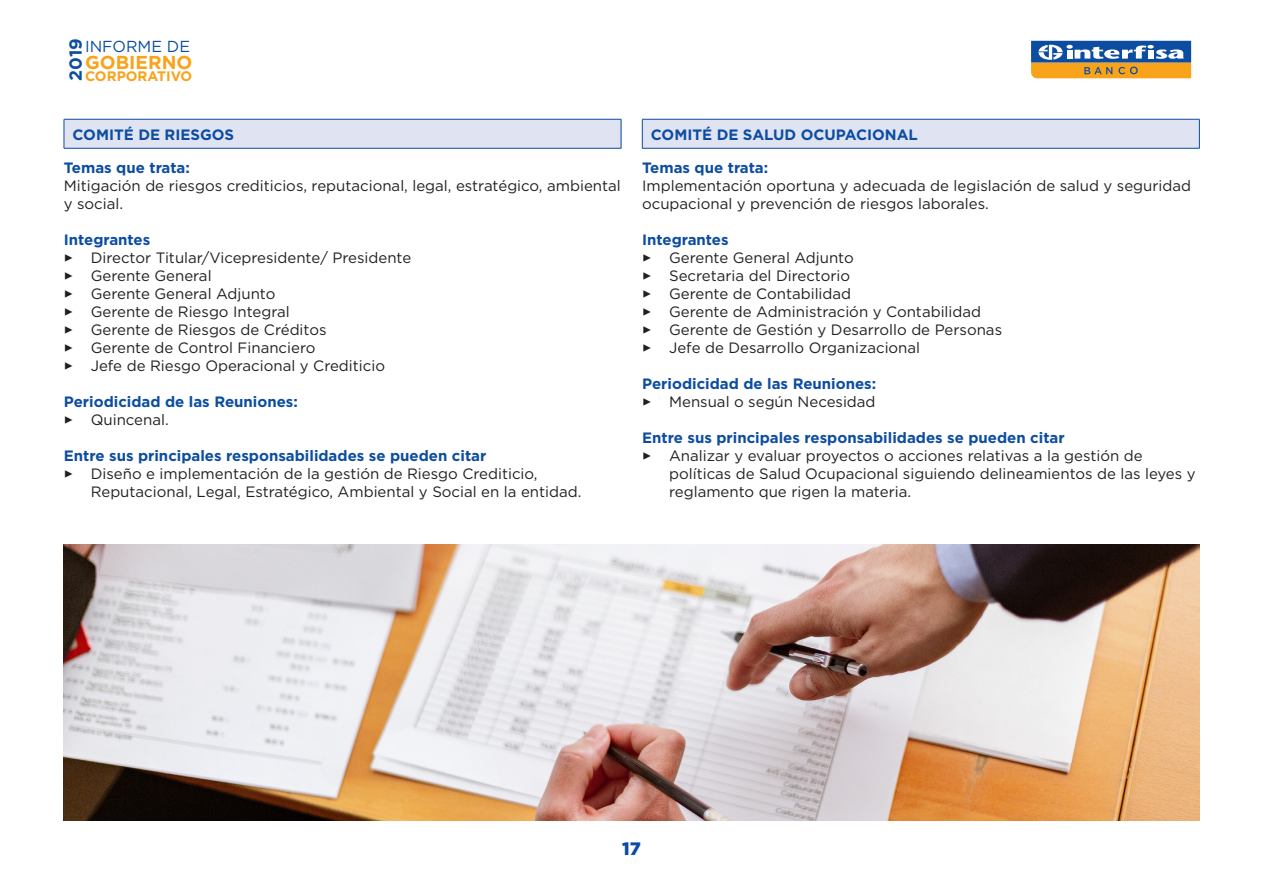
<style>
.page{position:relative;width:1263px;height:893px;background:#fff}
.page>*{position:absolute;margin:0;border:0;box-sizing:border-box;transform-origin:0 0}
.t1{font:700 18.75px "Gotham";color:#f9a31b}
.t2{font:900 18px "Gotham";color:#0d4da1}
.t3{font:700 17.55px "Gotham";color:#0d4da1}
.t4{font:15.9px "Gotham";color:#0d4da1}
.t5{font:15px/18px "Gotham";color:#231f20}
.t6{font:700 15px "Gotham";color:#0d4da1}
.t7{font:700 13.8px "Gotham";color:#f9a31b}
</style>
<div class="page">
<svg style="left:1030px;top:40px;width:162px;height:39px;background:#979282"></svg>
<div style="left:64px;top:119px;width:557px;height:29px;background:#e0e4f2"></div>
<hr style="left:64px;top:119px;width:557px;height:1px;background:#0d4da1">
<svg style="left:64px;top:119px;width:1px;height:29px"></svg>
<svg style="left:621px;top:119px;width:1px;height:29px"></svg>
<hr style="left:64px;top:148px;width:557px;height:1px;background:#0d4da1">
<div style="left:642px;top:119px;width:557px;height:29px;background:#e0e4f2"></div>
<hr style="left:642px;top:119px;width:557px;height:1px;background:#0d4da1">
<svg style="left:642px;top:119px;width:1px;height:29px"></svg>
<svg style="left:1199px;top:119px;width:1px;height:29px"></svg>
<hr style="left:642px;top:148px;width:557px;height:1px;background:#0d4da1">
<img style="left:64px;top:544px;width:1135px;height:277px">
<p class="t3" style="left:64px;top:81px;width:44px;rotate:-90deg">2019</p>
<p class="t4" style="left:85px;top:36px;width:106px">INFORME DE</p>
<p class="t1" style="left:85px;top:50px;width:109px">GOBIERNO</p>
<p class="t7" style="left:85px;top:67px;width:109px">CORPORATIVO</p>
<p class="t6" style="left:72px;top:124px;width:163px">COMITÉ DE RIESGOS</p>
<p class="t6" style="left:64px;top:158px;width:128px">Temas que trata:</p>
<p class="t5" style="left:64px;top:177px;width:558px">Mitigación de riesgos crediticios, reputacional, legal, estratégico, ambiental y social.</p>
<p class="t6" style="left:64px;top:230px;width:88px">Integrantes</p>
<p class="t5" style="left:64px;top:249px;width:349px">✓ Director Titular/Vicepresidente/ Presidente</p>
<p class="t5" style="left:64px;top:267px;width:149px">✓ Gerente General</p>
<p class="t5" style="left:64px;top:285px;width:213px">✓ Gerente General Adjunto</p>
<p class="t5" style="left:64px;top:303px;width:227px">✓ Gerente de Riesgo Integral</p>
<p class="t5" style="left:64px;top:321px;width:264px">✓ Gerente de Riesgos de Créditos</p>
<p class="t5" style="left:64px;top:339px;width:253px">✓ Gerente de Control Financiero</p>
<p class="t5" style="left:64px;top:357px;width:323px">✓ Jefe de Riesgo Operacional y Crediticio</p>
<p class="t6" style="left:64px;top:392px;width:236px">Periodicidad de las Reuniones:</p>
<p class="t5" style="left:64px;top:411px;width:106px">✓ Quincenal.</p>
<p class="t6" style="left:64px;top:446px;width:424px">Entre sus principales responsabilidades se pueden citar</p>
<p class="t5" style="left:91px;top:465px;width:492px;text-indent:-27px">✓ Diseño e implementación de la gestión de Riesgo Crediticio,<br>Reputacional, Legal, Estratégico, Ambiental y Social en la entidad.</p>
<p class="t6" style="left:651px;top:124px;width:269px">COMITÉ DE SALUD OCUPACIONAL</p>
<p class="t6" style="left:642px;top:158px;width:128px">Temas que trata:</p>
<p class="t5" style="left:642px;top:177px;width:550px">Implementación oportuna y adecuada de legislación de salud y seguridad ocupacional y prevención de riesgos laborales.</p>
<p class="t6" style="left:642px;top:230px;width:88px">Integrantes</p>
<p class="t5" style="left:642px;top:249px;width:213px">✓ Gerente General Adjunto</p>
<p class="t5" style="left:642px;top:267px;width:210px">✓ Secretaria del Directorio</p>
<p class="t5" style="left:642px;top:285px;width:211px">✓ Gerente de Contabilidad</p>
<p class="t5" style="left:642px;top:303px;width:340px">✓ Gerente de Administración y Contabilidad</p>
<p class="t5" style="left:642px;top:321px;width:361px">✓ Gerente de Gestión y Desarrollo de Personas</p>
<p class="t5" style="left:642px;top:339px;width:280px">✓ Jefe de Desarrollo Organizacional</p>
<p class="t6" style="left:642px;top:374px;width:236px">Periodicidad de las Reuniones:</p>
<p class="t5" style="left:642px;top:393px;width:235px">✓ Mensual o según Necesidad</p>
<p class="t6" style="left:642px;top:428px;width:424px">Entre sus principales responsabilidades se pueden citar</p>
<p class="t5" style="left:669px;top:447px;width:528px;text-indent:-27px">✓ Analizar y evaluar proyectos o acciones relativas a la gestión de políticas de Salud Ocupacional siguiendo delineamientos de las leyes y reglamento que rigen la materia.</p>
<p class="t2" style="left:622px;top:836px;width:20px">17</p>
</div>
